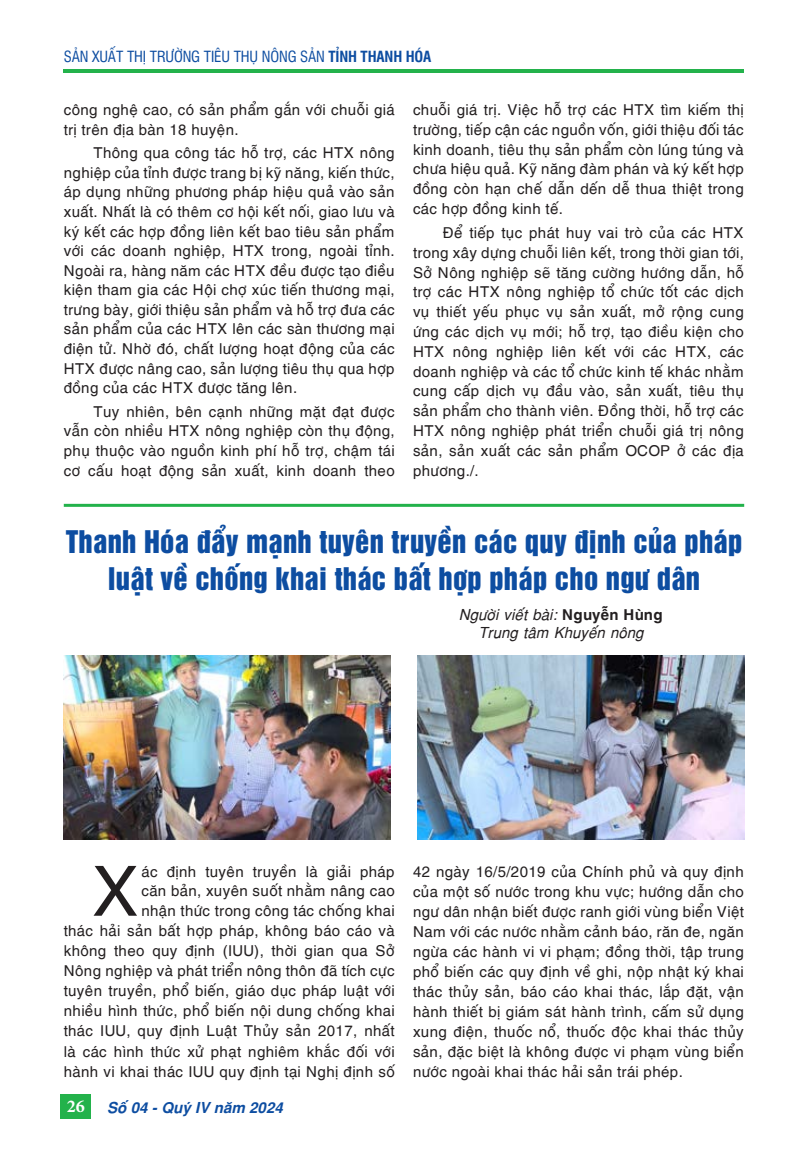
<style>
.page{position:relative;width:808px;height:1149px;background:#fff}
.page>*{position:absolute;margin:0;border:0;box-sizing:border-box;transform-origin:0 0}
.t1{font:69.3px "SVN Helves";color:#231f20}
.t2{font:28.5px/37.5px "UTM Helvet Ins";letter-spacing:.01em;color:#0d4da1;text-align:center}
.t3{font:700 18px "Minion Pro";color:#fff}
.t4{font:15px/20px "SVN Helves";color:#231f20;text-align:justify}
.t5{font:15px "UTM Swiss Condensed";letter-spacing:-.01em;color:#0d4da1}
.t6{font:15px "SVN Helvesitalic";color:#231f20}
.t7{font:15px "SVN Helvesbolditalic";color:#0d4da1}
.s1{font-weight:700}
.s2{font-family:"SVN Helvesbold"}
</style>
<div class="page">
<div style="left:61px;top:1094px;width:30px;height:24px;background:#23b24b"></div>
<hr style="left:64px;top:69px;width:680px;height:4px;background:#23b24b">
<img style="left:64px;top:655px;width:327px;height:183px">
<img style="left:417px;top:655px;width:327px;height:183px">
<hr style="left:64px;top:503px;width:680px;height:3px;background:#23b24b">
<p class="t5" style="left:64px;top:45px;width:369px">SẢN XUẤT THỊ TRƯỜNG TIÊU THỤ NÔNG SẢN <span class="s1">TỈNH THANH HÓA</span></p>
<p class="t4" style="left:64px;top:98px;width:333px;line-height:19.5px">công nghệ cao, có sản phẩm gắn với chuỗi giá trị trên địa bàn 18 huyện.</p>
<p class="t4" style="left:64px;top:142px;width:333px;line-height:19.5px;text-indent:30px">Thông qua công tác hỗ trợ, các HTX nông nghiệp của tỉnh được trang bị kỹ năng, kiến thức, áp dụng những phương pháp hiệu quả vào sản xuất. Nhất là có thêm cơ hội kết nối, giao lưu và ký kết các hợp đồng liên kết bao tiêu sản phẩm với các doanh nghiệp, HTX trong, ngoài tỉnh.<br>Ngoài ra, hàng năm các HTX đều được tạo điều kiện tham gia các Hội chợ xúc tiến thương mại, trưng bày, giới thiệu sản phẩm và hỗ trợ đưa các sản phẩm của các HTX lên các sàn thương mại điện tử. Nhờ đó, chất lượng hoạt động của các HTX được nâng cao, sản lượng tiêu thụ qua hợp đồng của các HTX được tăng lên.</p>
<p class="t4" style="left:64px;top:400px;width:333px;line-height:19.5px;text-indent:30px">Tuy nhiên, bên cạnh những mặt đạt được vẫn còn nhiều HTX nông nghiệp còn thụ động, phụ thuộc vào nguồn kinh phí hỗ trợ, chậm tái cơ cấu hoạt động sản xuất, kinh doanh theo</p>
<p class="t4" style="left:413px;top:98px;width:333px">chuỗi giá trị. Việc hỗ trợ các HTX tìm kiếm thị trường, tiếp cận các nguồn vốn, giới thiệu đối tác kinh doanh, tiêu thụ sản phẩm còn lúng túng và chưa hiệu quả. Kỹ năng đàm phán và ký kết hợp đồng còn hạn chế dẫn dến dễ thua thiệt trong các hợp đồng kinh tế.</p>
<p class="t4" style="left:413px;top:221px;width:333px;text-indent:30px">Để tiếp tục phát huy vai trò của các HTX trong xây dựng chuỗi liên kết, trong thời gian tới, Sở Nông nghiệp sẽ tăng cường hướng dẫn, hỗ trợ các HTX nông nghiệp tổ chức tốt các dịch vụ thiết yếu phục vụ sản xuất, mở rộng cung ứng các dịch vụ mới; hỗ trợ, tạo điều kiện cho HTX nông nghiệp liên kết với các HTX, các doanh nghiệp và các tổ chức kinh tế khác nhằm cung cấp dịch vụ đầu vào, sản xuất, tiêu thụ sản phẩm cho thành viên. Đồng thời, hỗ trợ các HTX nông nghiệp phát triển chuỗi giá trị nông sản, sản xuất các sản phẩm OCOP ở các địa phương./.</p>
<p class="t2" style="left:66px;top:520px;width:678px">Thanh Hóa đẩy mạnh tuyên truyền các quy định của pháp luật về chống khai thác bất hợp pháp cho ngư dân</p>
<p class="t6" style="left:459px;top:602px;width:206px">Người viết bài: <span class="s2">Nguyễn Hùng</span></p>
<p class="t6" style="left:478px;top:621px;width:167px">Trung tâm Khuyến nông</p>
<p class="t4" style="left:64px;top:859px;width:333px;text-align:right">ác định tuyên truyền là giải pháp<br>căn bản, xuyên suốt nhằm nâng cao<br>nhận thức trong công tác chống khai<br>thác hải sản bất hợp pháp, không báo cáo và không theo quy định (IUU), thời gian qua Sở Nông nghiệp và phát triển nông thôn đã tích cực tuyên truyền, phổ biến, giáo dục pháp luật với nhiều hình thức, phổ biến nội dung chống khai thác IUU, quy định Luật Thủy sản 2017, nhất là các hình thức xử phạt nghiêm khắc đối với hành vi khai thác IUU quy định tại Nghị định số</p>
<p class="t4" style="left:413px;top:859px;width:333px">42 ngày 16/5/2019 của Chính phủ và quy định của một số nước trong khu vực; hướng dẫn cho ngư dân nhận biết được ranh giới vùng biển Việt Nam với các nước nhằm cảnh báo, răn đe, ngăn ngừa các hành vi vi phạm; đồng thời, tập trung phổ biến các quy định về ghi, nộp nhật ký khai thác thủy sản, báo cáo khai thác, lắp đặt, vận hành thiết bị giám sát hành trình, cấm sử dụng xung điện, thuốc nổ, thuốc độc khai thác thủy sản, đặc biệt là không được vi phạm vùng biển nước ngoài khai thác hải sản trái phép.</p>
<p class="t1" style="left:92px;top:837px;width:51px">X</p>
<p class="t3" style="left:67px;top:1093px;width:19px">26</p>
<p class="t7" style="left:107px;top:1095px;width:177px">Số 04 - Quý IV năm 2024</p>
</div>
